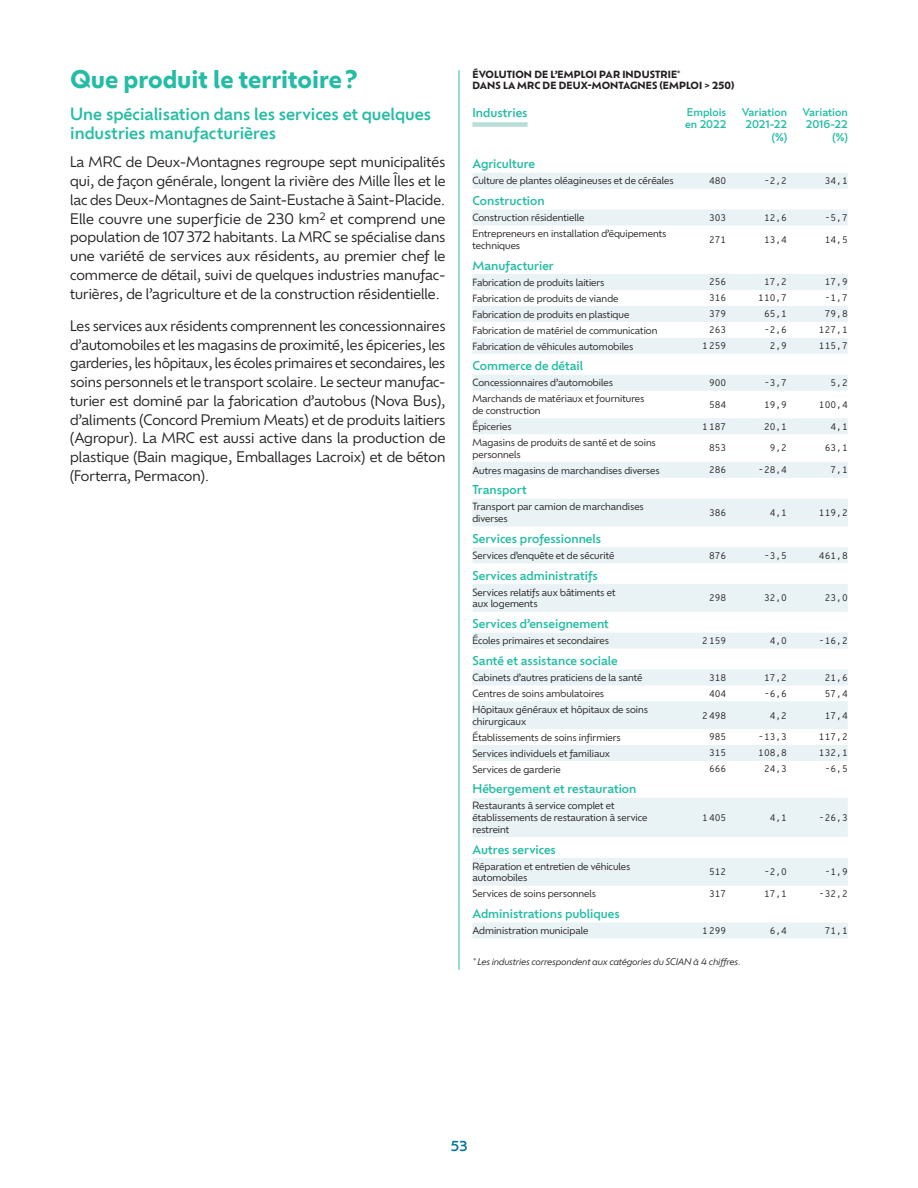
<style>
.page{position:relative;width:918px;height:1188px;background:#fff}
.page>*{position:absolute;margin:0;border:0;box-sizing:border-box;transform-origin:0 0}
.t1{font:700 24px "Ofelia Display";color:#24bca4}
.t2{font:500 16.5px/18.8px "Ofelia Display";color:#24bca4}
.t3{font:14.25px/18.8px "Ofelia Display";color:#231f20;text-align:justify}
.t4{font:500 13.5px "Ofelia Display";color:#00749e}
.t5{font:500 12px "Ofelia Display";color:#24bca4}
.t6{font:500 10.5px/12.6px "Ofelia Display";color:#24bca4;text-align:right}
.t7{font:9.75px/11.7px "Ofelia Display";color:#231f20}
.t8{font:700 9.75px "Ofelia Display";letter-spacing:.01em;color:#231f20}
.t9{font:300 9.6px "Interstate Mono";color:#231f20}
.t10{font:italic 9px "Ofelia Display";color:#231f20}
</style>
<div class="page">
<svg style="left:472px;top:173px;width:376px;height:765px"></svg>
<svg style="left:472px;top:306px;width:376px;height:128px"></svg>
<div style="left:472px;top:122px;width:56px;height:5px;background:#b5dfd6"></div>
<hr style="left:459px;top:70px;width:1px;height:900px;background:#24bca4">
<p class="t8" style="left:473px;top:67px;width:209px">ÉVOLUTION DE L’EMPLOI PAR INDUSTRIE*</p>
<h1 class="t1" style="left:70px;top:62px;width:289px">Que produit le territoire?</h1>
<p class="t8" style="left:473px;top:79px;width:263px">DANS LA MRC DE DEUX-MONTAGNES (EMPLOI &gt; 250)</p>
<h2 class="t2" style="left:70px;top:104px;width:362px">Une spécialisation dans les services et quelques industries manufacturières</h2>
<p class="t3" style="left:70px;top:152px;width:377px">La MRC de Deux-Montagnes regroupe sept municipalités qui, de façon générale, longent la rivière des Mille Îles et le lac des Deux-Montagnes de Saint-Eustache à Saint-Placide.<br>Elle couvre une superficie de 230 km<sup>2</sup> et comprend une population de 107372 habitants. La MRC se spécialise dans une variété de services aux résidents, au premier chef le commerce de détail, suivi de quelques industries manufac&shy;turières, de l’agriculture et de la construction résidentielle.</p>
<p class="t3" style="left:70px;top:315px;width:377px">Les services aux résidents comprennent les concessionnaires d’automobiles et les magasins de proximité, les épiceries, les garderies, les hôpitaux, les écoles primaires et secondaires, les soins personnels et le transport scolaire. Le secteur manufac&shy;turier est dominé par la fabrication d’autobus (Nova Bus), d’aliments (Concord Premium Meats) et de produits laitiers (Agropur). La MRC est aussi active dans la production de plastique (Bain magique, Emballages Lacroix) et de béton (Forterra, Permacon).</p>
<p class="t5" style="left:472px;top:104px;width:57px">Industries</p>
<p class="t6" style="left:685px;top:105px;width:43px;text-align:left">Emplois en 2022</p>
<p class="t6" style="left:742px;top:105px;width:47px">Variation<br>2021-22 (%)</p>
<p class="t6" style="left:803px;top:105px;width:47px">Variation<br>2016-22 (%)</p>
<p class="t5" style="left:472px;top:155px;width:64px">Agriculture</p>
<p class="t7" style="left:472px;top:174px;width:203px">Culture de plantes oléagineuses et de céréales</p>
<p class="t9" style="left:709px;top:175px;width:19px">480</p>
<p class="t9" style="left:764px;top:175px;width:25px">-2,2</p>
<p class="t9" style="left:825px;top:175px;width:25px">34,1</p>
<p class="t5" style="left:472px;top:192px;width:74px">Construction</p>
<p class="t7" style="left:472px;top:211px;width:113px">Construction résidentielle</p>
<p class="t9" style="left:709px;top:212px;width:19px">303</p>
<p class="t9" style="left:764px;top:212px;width:25px">12,6</p>
<p class="t9" style="left:825px;top:212px;width:25px">-5,7</p>
<p class="t7" style="left:472px;top:227px;width:196px">Entrepreneurs en installation d’équipements techniques</p>
<p class="t9" style="left:709px;top:234px;width:19px">271</p>
<p class="t9" style="left:764px;top:234px;width:25px">13,4</p>
<p class="t9" style="left:825px;top:234px;width:25px">14,5</p>
<p class="t5" style="left:472px;top:256px;width:83px">Manufacturier</p>
<p class="t7" style="left:472px;top:276px;width:133px">Fabrication de produits laitiers</p>
<p class="t9" style="left:709px;top:276px;width:19px">256</p>
<p class="t9" style="left:764px;top:276px;width:25px">17,2</p>
<p class="t9" style="left:825px;top:276px;width:25px">17,9</p>
<p class="t7" style="left:472px;top:292px;width:147px">Fabrication de produits de viande</p>
<p class="t9" style="left:709px;top:292px;width:19px">316</p>
<p class="t9" style="left:758px;top:292px;width:30px">110,7</p>
<p class="t9" style="left:825px;top:292px;width:25px">-1,7</p>
<p class="t7" style="left:472px;top:308px;width:158px">Fabrication de produits en plastique</p>
<p class="t9" style="left:709px;top:308px;width:19px">379</p>
<p class="t9" style="left:764px;top:308px;width:25px">65,1</p>
<p class="t9" style="left:825px;top:308px;width:25px">79,8</p>
<p class="t7" style="left:472px;top:324px;width:186px">Fabrication de matériel de communication</p>
<p class="t9" style="left:709px;top:324px;width:19px">263</p>
<p class="t9" style="left:764px;top:324px;width:25px">-2,6</p>
<p class="t9" style="left:819px;top:324px;width:30px">127,1</p>
<p class="t7" style="left:472px;top:339px;width:163px">Fabrication de véhicules automobiles</p>
<p class="t9" style="left:702px;top:340px;width:26px">1259</p>
<p class="t9" style="left:770px;top:340px;width:19px">2,9</p>
<p class="t9" style="left:819px;top:340px;width:30px">115,7</p>
<p class="t5" style="left:473px;top:357px;width:112px">Commerce de détail</p>
<p class="t7" style="left:473px;top:376px;width:142px">Concessionnaires d’automobiles</p>
<p class="t9" style="left:709px;top:377px;width:19px">900</p>
<p class="t9" style="left:764px;top:377px;width:25px">-3,7</p>
<p class="t9" style="left:831px;top:377px;width:19px">5,2</p>
<p class="t7" style="left:473px;top:392px;width:173px">Marchands de matériaux et fournitures de construction</p>
<p class="t9" style="left:709px;top:399px;width:19px">584</p>
<p class="t9" style="left:764px;top:399px;width:25px">19,9</p>
<p class="t9" style="left:819px;top:399px;width:30px">100,4</p>
<p class="t7" style="left:473px;top:420px;width:41px">Épiceries</p>
<p class="t9" style="left:702px;top:420px;width:26px">1187</p>
<p class="t9" style="left:764px;top:420px;width:25px">20,1</p>
<p class="t9" style="left:831px;top:420px;width:19px">4,1</p>
<p class="t7" style="left:473px;top:436px;width:185px">Magasins de produits de santé et de soins personnels</p>
<p class="t9" style="left:709px;top:442px;width:19px">853</p>
<p class="t9" style="left:770px;top:442px;width:19px">9,2</p>
<p class="t9" style="left:825px;top:442px;width:25px">63,1</p>
<p class="t7" style="left:473px;top:464px;width:189px">Autres magasins de marchandises diverses</p>
<p class="t9" style="left:709px;top:464px;width:19px">286</p>
<p class="t9" style="left:758px;top:464px;width:30px">-28,4</p>
<p class="t9" style="left:831px;top:464px;width:19px">7,1</p>
<p class="t5" style="left:473px;top:481px;width:56px">Transport</p>
<p class="t7" style="left:473px;top:500px;width:173px">Transport par camion de marchandises diverses</p>
<p class="t9" style="left:709px;top:507px;width:19px">386</p>
<p class="t9" style="left:770px;top:507px;width:19px">4,1</p>
<p class="t9" style="left:819px;top:507px;width:30px">119,2</p>
<p class="t5" style="left:473px;top:530px;width:130px">Services professionnels</p>
<p class="t7" style="left:473px;top:549px;width:143px">Services d’enquête et de sécurité</p>
<p class="t9" style="left:709px;top:549px;width:19px">876</p>
<p class="t9" style="left:764px;top:549px;width:25px">-3,5</p>
<p class="t9" style="left:819px;top:549px;width:30px">461,8</p>
<p class="t5" style="left:473px;top:567px;width:127px">Services administratifs</p>
<p class="t7" style="left:473px;top:586px;width:145px">Services relatifs aux bâtiments et aux logements</p>
<p class="t9" style="left:709px;top:592px;width:19px">298</p>
<p class="t9" style="left:764px;top:592px;width:25px">32,0</p>
<p class="t9" style="left:825px;top:592px;width:25px">23,0</p>
<p class="t5" style="left:473px;top:615px;width:138px">Services d’enseignement</p>
<p class="t7" style="left:473px;top:634px;width:138px">Écoles primaires et secondaires</p>
<p class="t9" style="left:702px;top:635px;width:26px">2159</p>
<p class="t9" style="left:770px;top:635px;width:19px">4,0</p>
<p class="t9" style="left:819px;top:635px;width:30px">-16,2</p>
<p class="t5" style="left:473px;top:652px;width:147px">Santé et assistance sociale</p>
<p class="t7" style="left:473px;top:671px;width:172px">Cabinets d’autres praticiens de la santé</p>
<p class="t9" style="left:709px;top:672px;width:19px">318</p>
<p class="t9" style="left:764px;top:672px;width:25px">17,2</p>
<p class="t9" style="left:825px;top:672px;width:25px">21,6</p>
<p class="t7" style="left:473px;top:687px;width:133px">Centres de soins ambulatoires</p>
<p class="t9" style="left:709px;top:688px;width:19px">404</p>
<p class="t9" style="left:764px;top:688px;width:25px">-6,6</p>
<p class="t9" style="left:825px;top:688px;width:25px">57,4</p>
<p class="t7" style="left:473px;top:703px;width:177px">Hôpitaux généraux et hôpitaux de soins chirurgicaux</p>
<p class="t9" style="left:702px;top:709px;width:26px">2498</p>
<p class="t9" style="left:770px;top:709px;width:19px">4,2</p>
<p class="t9" style="left:825px;top:709px;width:25px">17,4</p>
<p class="t7" style="left:473px;top:731px;width:150px">Établissements de soins infirmiers</p>
<p class="t9" style="left:709px;top:731px;width:19px">985</p>
<p class="t9" style="left:758px;top:731px;width:30px">-13,3</p>
<p class="t9" style="left:819px;top:731px;width:30px">117,2</p>
<p class="t7" style="left:473px;top:747px;width:139px">Services individuels et familiaux</p>
<p class="t9" style="left:709px;top:747px;width:19px">315</p>
<p class="t9" style="left:758px;top:747px;width:30px">108,8</p>
<p class="t9" style="left:819px;top:747px;width:30px">132,1</p>
<p class="t7" style="left:473px;top:763px;width:90px">Services de garderie</p>
<p class="t9" style="left:709px;top:763px;width:19px">666</p>
<p class="t9" style="left:764px;top:763px;width:25px">24,3</p>
<p class="t9" style="left:825px;top:763px;width:25px">-6,5</p>
<p class="t5" style="left:473px;top:780px;width:165px">Hébergement et restauration</p>
<p class="t7" style="left:473px;top:799px;width:176px">Restaurants à service complet et établissements de restauration à service restreint</p>
<p class="t9" style="left:702px;top:812px;width:26px">1405</p>
<p class="t9" style="left:770px;top:812px;width:19px">4,1</p>
<p class="t9" style="left:819px;top:812px;width:30px">-26,3</p>
<p class="t5" style="left:473px;top:840px;width:85px">Autres services</p>
<p class="t7" style="left:473px;top:860px;width:159px">Réparation et entretien de véhicules automobiles</p>
<p class="t9" style="left:709px;top:866px;width:19px">512</p>
<p class="t9" style="left:764px;top:866px;width:25px">-2,0</p>
<p class="t9" style="left:825px;top:866px;width:25px">-1,9</p>
<p class="t7" style="left:473px;top:887px;width:125px">Services de soins personnels</p>
<p class="t9" style="left:709px;top:888px;width:19px">317</p>
<p class="t9" style="left:764px;top:888px;width:25px">17,1</p>
<p class="t9" style="left:819px;top:888px;width:30px">-32,2</p>
<p class="t5" style="left:473px;top:905px;width:149px">Administrations publiques</p>
<p class="t7" style="left:473px;top:924px;width:117px">Administration municipale</p>
<p class="t9" style="left:702px;top:925px;width:26px">1299</p>
<p class="t9" style="left:770px;top:925px;width:19px">6,4</p>
<p class="t9" style="left:825px;top:925px;width:25px">71,1</p>
<p class="t10" style="left:473px;top:956px;width:270px">* Les industries correspondent aux catégories du SCIAN à 4 chiffres.</p>
<h3 class="t4" style="left:450px;top:1137px;width:19px">53</h3>
</div>
